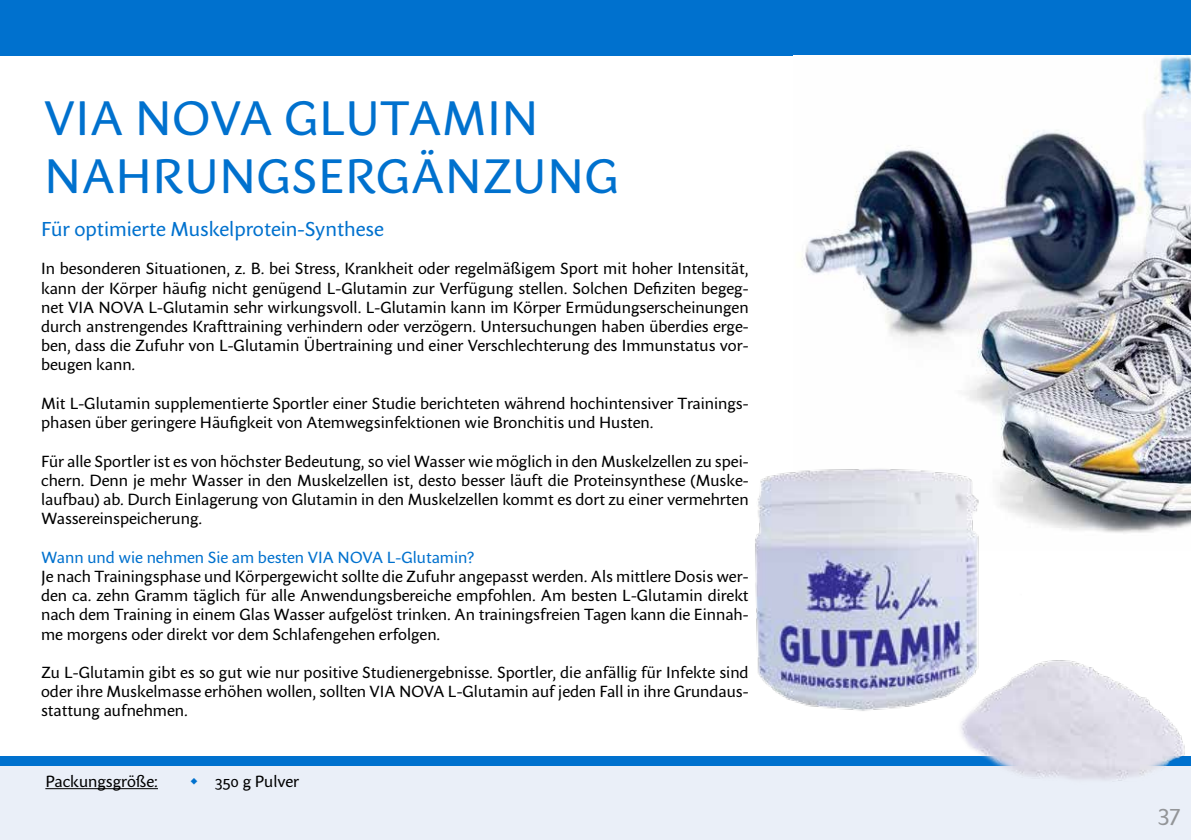
<style>
.page{position:relative;width:1191px;height:840px;background:#fff}
.page>*{position:absolute;margin:0;border:0;box-sizing:border-box;transform-origin:0 0}
.t1{font:48px/57.6px "Sharik Sans";letter-spacing:.01em;color:#0071ce}
.t2{font:24px "Sharik Sans";color:#939598}
.t3{font:20px "Sharik Sans";color:#0071ce}
.t4{font:16px/19.2px "Sharik Sans";color:#000;text-align:justify}
.t5{font:16px "Sharik Sans";color:#0071ce}
</style>
<div class="page">
<div style="left:0;top:755px;width:1191px;height:84px;background:#eaeff8"></div>
<div style="left:0;top:0;width:1191px;height:56px;background:#0071ce"></div>
<div style="left:0;top:755px;width:1191px;height:9px;background:#0071ce"></div>
<img style="left:802px;top:56px;width:389px;height:471px">
<img style="left:748px;top:458px;width:438px;height:323px">
<hr style="left:45px;top:787px;width:113px;height:1px;background:#000">
<h1 class="t1" style="left:44px;top:88px;width:306px">VIA NOVA Glutamin<br>Nahrungserg</h1>
<h1 class="t1" style="left:411px;top:145px;width:69px">änzung</h1>
<p class="t3" style="left:41px;top:215px;width:344px">Für optimierte Muskelprotein-Synthese</p>
<p class="t4" style="left:41px;top:258px;width:709px">In besonderen Situationen, z. B. bei Stress, Krankheit oder regelmäßigem Sport mit hoher Intensität, kann der Körper häufig nicht genügend L-Glutamin zur Verfügung stellen. Solchen Defiziten begeg&shy;net VIA NOVA L-Glutamin sehr wirkungsvoll. L-Glutamin kann im Körper Ermüdungserscheinungen durch anstrengendes Krafttraining verhindern oder verzögern. Untersuchungen haben überdies erge&shy;ben, dass die Zufuhr von L-Glutamin Übertraining und einer Verschlechterung des Immunstatus vor&shy;beugen kann.</p>
<p class="t4" style="left:41px;top:393px;width:709px">Mit L-Glutamin supplementierte Sportler einer Studie berichteten während hochintensiver Trainings&shy;phasen über geringere Häufigkeit von Atemwegsinfektionen wie Bronchitis und Husten.</p>
<p class="t4" style="left:41px;top:450px;width:709px">Für alle Sportler ist es von höchster Bedeutung, so viel Wasser wie möglich in den Muskelzellen zu spei&shy;chern. Denn je mehr Wasser in den Muskelzellen ist, desto besser läuft die Proteinsynthese (Muske&shy;laufbau) ab. Durch Einlagerung von Glutamin in den Muskelzellen kommt es dort zu einer vermehrten Wassereinspeicherung.</p>
<p class="t5" style="left:41px;top:545px;width:434px">Wann und wie nehmen Sie am besten VIA NOVA L-Glutamin?</p>
<p class="t4" style="left:41px;top:566px;width:709px">Je nach Trainingsphase und Körpergewicht sollte die Zufuhr angepasst werden. Als mittlere Dosis wer&shy;den ca. zehn Gramm täglich für alle Anwendungsbereiche empfohlen. Am besten L-Glutamin direkt nach dem Training in einem Glas Wasser aufgelöst trinken. An trainingsfreien Tagen kann die Einnah&shy;me morgens oder direkt vor dem Schlafengehen erfolgen.</p>
<p class="t4" style="left:41px;top:662px;width:709px">Zu L-Glutamin gibt es so gut wie nur positive Studienergebnisse. Sportler, die anfällig für Infekte sind oder ihre Muskelmasse erhöhen wollen, sollten VIA NOVA L-Glutamin auf jeden Fall in ihre Grundaus&shy;stattung aufnehmen.</p>
<p class="t4" style="left:45px;top:771px;width:114px">Packungsgröße:</p>
<p class="t4" style="left:215px;top:771px;width:86px">350 g Pulver</p>
<h2 class="t2" style="left:1157px;top:795px;width:24px">37</h2>
</div>
